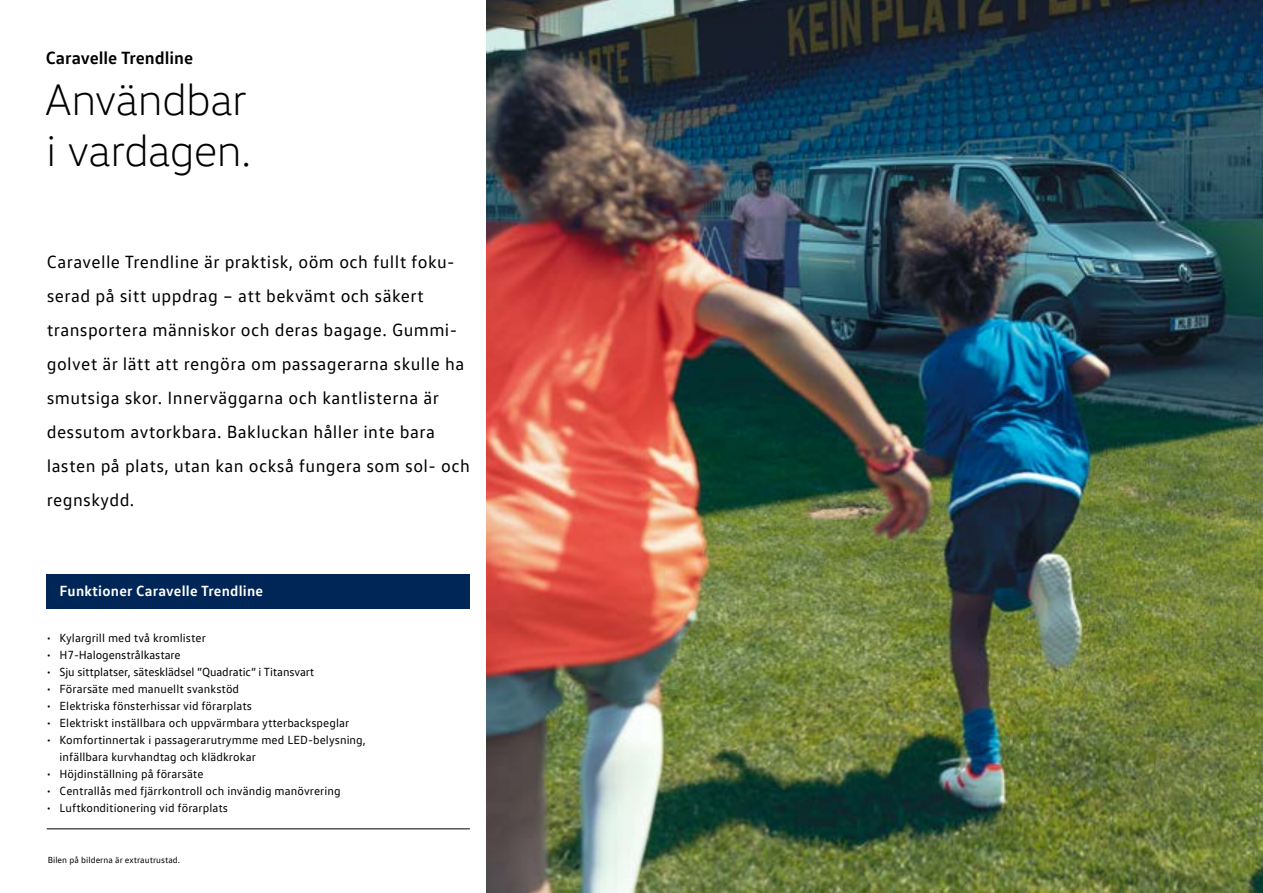
<style>
.page{position:relative;width:1263px;height:893px;background:#fff}
.page>*{position:absolute;margin:0;border:0;box-sizing:border-box;transform-origin:0 0}
.t1{font:300 45px/51px "VW Head";letter-spacing:-.015em;color:#000}
.t2{font:18px/34px "VW Text";letter-spacing:.02em;color:#000}
.t3{font:700 18px "VW Text";color:#000}
.t4{font:700 15px "VW Text";letter-spacing:.015em;color:#fff}
.t5{font:12px/17px "VW Text";letter-spacing:.005em;color:#000}
.t6{font:9px "VW Text";letter-spacing:.005em;color:#000}
</style>
<div class="page">
<img style="left:487px;top:0;width:776px;height:893px">
<div style="left:47px;top:574px;width:423px;height:34px;background:#002658"></div>
<hr style="left:47px;top:828px;width:423px;height:1px;background:#000">
<h2 class="t3" style="left:46px;top:46px;width:149px">Caravelle Trendline</h2>
<h1 class="t1" style="left:45px;top:73px;width:208px">Användbar i vardagen.</h1>
<p class="t2" style="left:47px;top:244px;width:425px">Caravelle Trendline är praktisk, oöm och fullt foku&shy;serad på sitt uppdrag – att bekvämt och säkert transportera människor och deras bagage. Gummi&shy;golvet är lätt att rengöra om passagerarna skulle ha smutsiga skor. Innerväggarna och kantlisterna är dessutom avtorkbara. Bakluckan håller inte bara lasten på plats, utan kan också fungera som sol- och regnskydd.</p>
<p class="t4" style="left:60px;top:581px;width:205px">Funktioner Caravelle Trendline</p>
<p class="t5" style="left:47px;top:629px;width:161px">• Kylargrill med två kromlister</p>
<p class="t5" style="left:47px;top:646px;width:135px">• H7-Halogenstrålkastare</p>
<p class="t5" style="left:47px;top:663px;width:269px">• Sju sittplatser, sätesklädsel ”Quadratic” i Titansvart</p>
<p class="t5" style="left:47px;top:680px;width:194px">• Förarsäte med manuellt svankstöd</p>
<p class="t5" style="left:47px;top:697px;width:207px">• Elektriska fönsterhissar vid förarplats</p>
<p class="t5" style="left:47px;top:714px;width:304px">• Elektriskt inställbara och uppvärmbara ytterbackspeglar</p>
<p class="t5" style="left:60px;top:731px;width:308px;text-indent:-13px">• Komfortinnertak i passagerarutrymme med LED-belysning, infällbara kurvhandtag och klädkrokar</p>
<p class="t5" style="left:47px;top:765px;width:158px">• Höjdinställning på förarsäte</p>
<p class="t5" style="left:47px;top:782px;width:295px">• Centrallås med fjärrkontroll och invändig manövrering</p>
<p class="t5" style="left:47px;top:799px;width:183px">• Luftkonditionering vid förarplats</p>
<p class="t6" style="left:48px;top:855px;width:134px">Bilen på bilderna är extrautrustad.</p>
</div>
